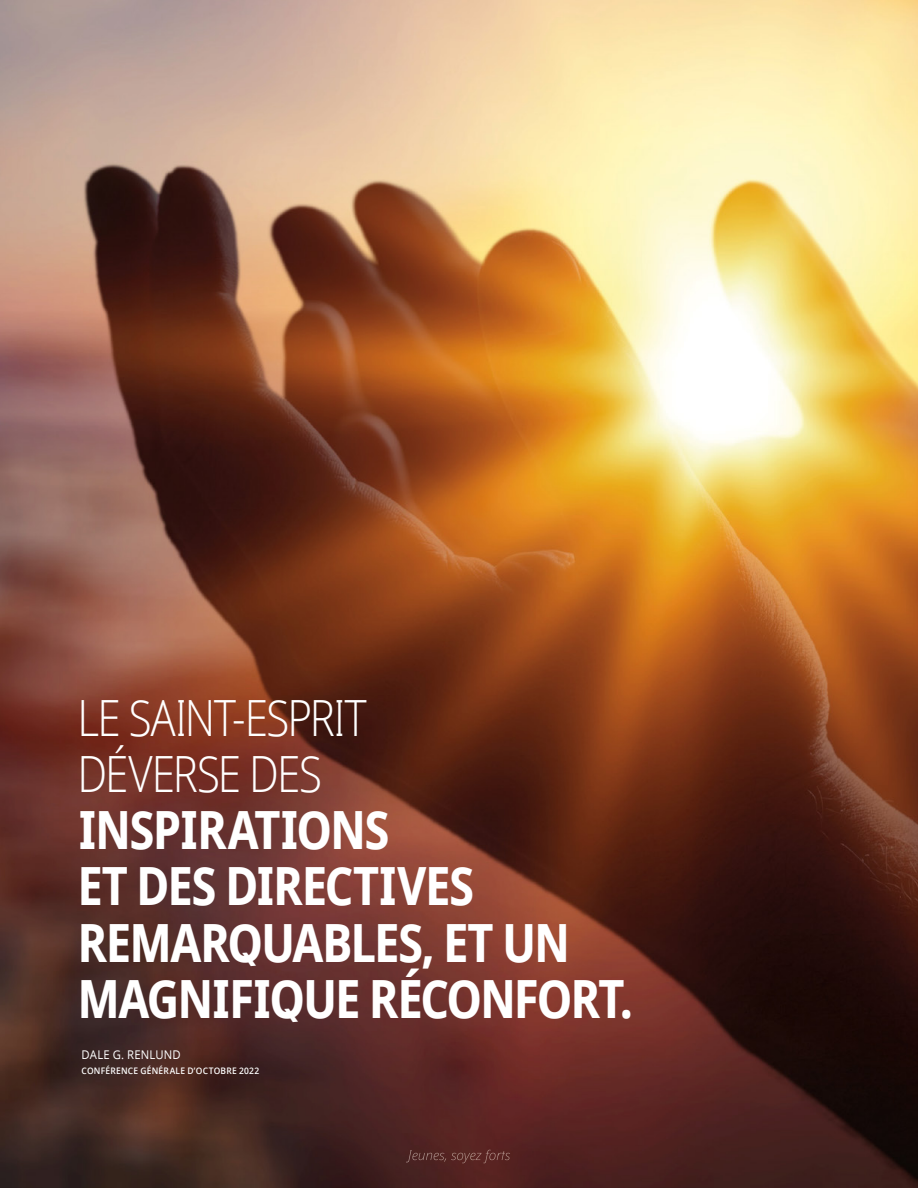
<style>
.page{position:relative;width:918px;height:1188px;background:#fff}
.page>*{position:absolute;margin:0;border:0;box-sizing:border-box;transform-origin:0 0}
.t1{font:700 52.8px/56.6px "Dots Solid Condlds Lat";letter-spacing:-.04em;color:#fff;scale:.94 1}
.t2{font:300 49.95px/56.4px "Dots Solid Condlds Lat";letter-spacing:-.03em;color:#fff;scale:.94 1}
.t3{font:12px "Dots Solidlds Lat";letter-spacing:.015em;color:#fff;scale:.94 1}
.t4{font:600 9px "Dots Solidlds Lat";letter-spacing:.03em;color:#fff;scale:.94 1}
</style>
<div class="page">
<img style="left:0;top:0;width:918px;height:1188px">
<img style="left:406px;top:1150px;width:104px;height:13px">
<p class="t2" style="left:77px;top:690px;width:309px">LE SAINT- ESPRIT<br>DÉVERSE DES</p>
<p class="t1" style="left:77px;top:802px;width:592px">INSPIRATIONS<br>ET DES DIRECTIVES<br>REMARQUABLES, ET UN<br>MAGNIFIQUE RÉCONFORT .</p>
<p class="t3" style="left:82px;top:1046px;width:107px">DALE G. RENLUND</p>
<p class="t4" style="left:82px;top:1064px;width:190px">CONFÉRENCE GÉNÉRALE D’OCTOBRE 2022</p>
</div>
